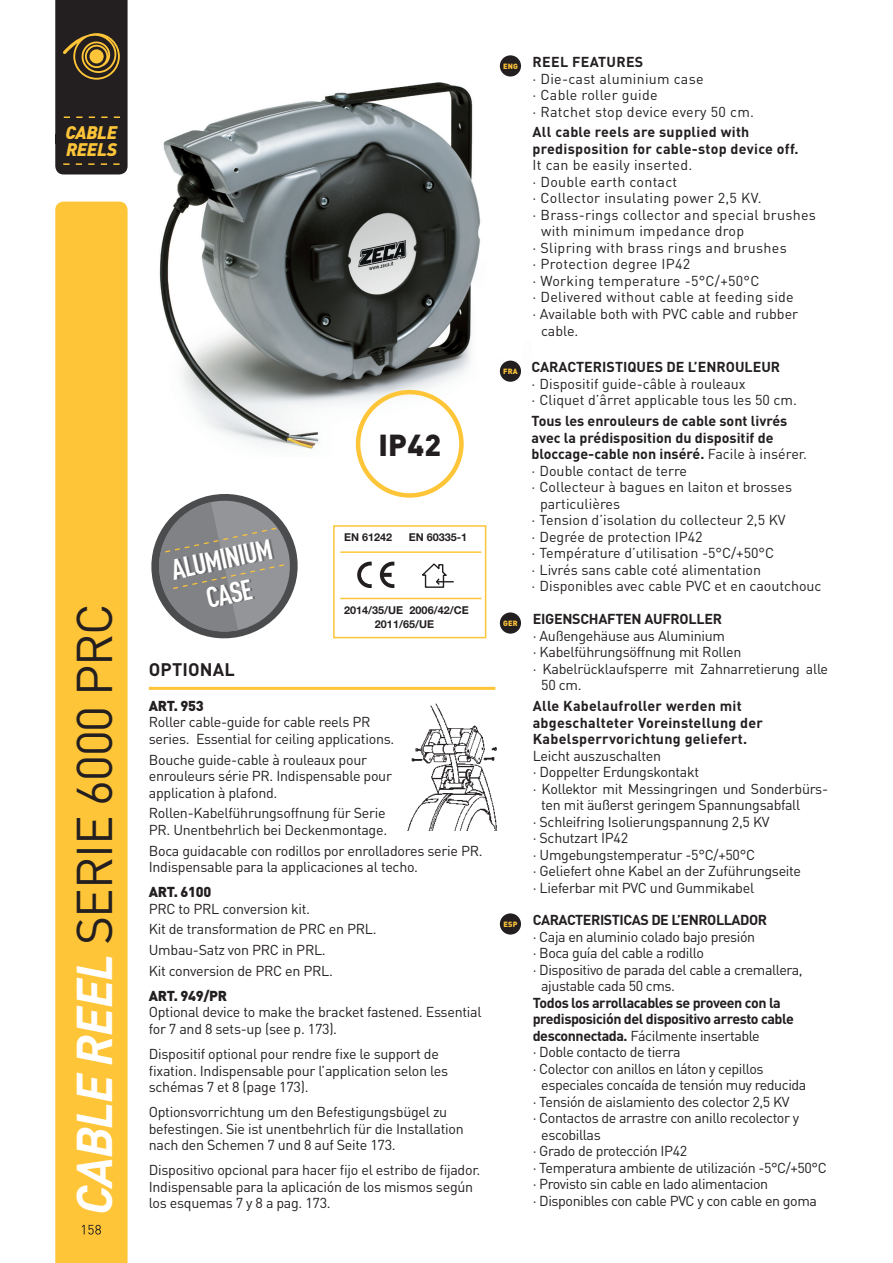
<style>
.page{position:relative;width:893px;height:1263px;background:#fff}
.page>*{position:absolute;margin:0;border:0;box-sizing:border-box;transform-origin:0 0}
.t1{font:49.5px "DIN";letter-spacing:-.025em;color:#231f20}
.t2{font:900 30px "DIN";color:#231f20}
.t3{font:700 28.35px/35.4px "DIN Cond";color:#fff;text-align:center}
.t4{font:italic 900 18px/16.5px "DIN";letter-spacing:-.02em;color:#ffc538}
.t5{font:700 18px "DIN";letter-spacing:.01em;color:#231f20}
.t6{font:14.25px/16.5px "DIN";letter-spacing:-.02em;color:#231f20}
.t7{font:14.25px/16.5px "DIN";color:#231f20}
.t8{font:14.25px/16.5px "DIN";letter-spacing:.02em;color:#231f20}
.t9{font:700 14.25px/16.5px "DIN";letter-spacing:.02em;color:#231f20}
.t10{font:700 14.25px "DIN";color:#231f20}
.t11{font:700 14.25px "DIN";letter-spacing:-.03em;color:#231f20}
.t12{font:900 14.25px "DIN";letter-spacing:-.02em;color:#231f20}
.t13{font:700 14.25px "DIN";letter-spacing:-.02em;color:#231f20}
.t14{font:700 10.8px "Helvetica Neue LT Std";color:#231f20}
.t15{font:900 7.5px "DIN";letter-spacing:.01em;color:#ffc538}
.s1{font-weight:700;font-style:italic;color:#fff}
.s2{font-weight:400}
.s3{font-weight:700}
</style>
<div class="page">
<div style="left:55px;top:202px;width:73px;height:1061px;background:#ffc538"></div>
<img style="left:159px;top:69px;width:362px;height:387px">
<div style="left:500px;top:55px;width:21px;height:22px;background:#231f20;border-radius:50%"></div>
<div style="left:500px;top:612px;width:21px;height:22px;background:#231f20;border-radius:50%"></div>
<div style="left:500px;top:913px;width:21px;height:21px;background:#231f20;border-radius:50%"></div>
<div style="left:500px;top:361px;width:21px;height:21px;background:#231f20;border-radius:50%"></div>
<hr style="left:149px;top:687px;width:346px;height:3px;background:#ffc538">
<svg style="left:151px;top:494px;width:147px;height:145px"></svg>
<img style="left:407px;top:703px;width:91px;height:128px">
<svg style="left:55px;top:0;width:73px;height:174px;background:#362e24"></svg>
<div style="left:333px;top:525px;width:153px;height:113px;border:2px solid #ffc538"></div>
<hr style="left:340px;top:598px;width:141px;height:1px;background:#ffc538">
<hr style="left:340px;top:551px;width:141px;height:2px;background:#ffc538">
<svg style="left:422px;top:563px;width:31px;height:25px"></svg>
<svg style="left:357px;top:562px;width:15px;height:26px"></svg>
<svg style="left:380px;top:562px;width:14px;height:26px"></svg>
<div style="left:356px;top:390px;width:108px;height:108px;border:4px solid #ffc538;border-radius:50%"></div>
<svg style="left:82px;top:1225px;width:19px;height:9px"></svg>
<p class="t4" style="left:66px;top:123px;width:53px">CABLE<br>REELS</p>
<h1 class="t1" style="left:63px;top:1215px;width:613px;rotate:-90deg"><span class="s1">CABLE REEL</span> SERIE 6000 PRC</h1>
<h3 class="t3" style="left:168px;top:552px;width:104px;rotate:-12deg">ALUMINIUM<br>CASE</h3>
<p class="t5" style="left:149px;top:658px;width:88px">OPTIONAL</p>
<h2 class="t2" style="left:378px;top:425px;width:64px">IP42</h2>
<p class="t14" style="left:344px;top:531px;width:50px">EN 61242</p>
<p class="t14" style="left:409px;top:531px;width:60px">EN 60335-1</p>
<p class="t14" style="left:344px;top:603px;width:126px">2014/35/UE 2006/42/CE</p>
<p class="t14" style="left:375px;top:617px;width:61px">2011/65/UE</p>
<p class="t12" style="left:149px;top:696px;width:56px">ART. 953</p>
<p class="t6" style="left:149px;top:714px;width:247px">Roller cable-guide for cable reels PR series. Essential for ceiling applications.</p>
<p class="t6" style="left:149px;top:751px;width:245px">Bouche guide-cable à rouleaux pour enrouleurs série PR. Indispensable pour application à plafond.</p>
<p class="t6" style="left:149px;top:805px;width:240px">Rollen-Kabelführungsoffnung für Serie<br>PR. Unentbehrlich bei Deckenmontage.</p>
<p class="t6" style="left:149px;top:842px;width:335px">Boca guidacable con rodillos por enrolladores serie PR.<br>Indispensable para la applicaciones al techo.</p>
<p class="t12" style="left:149px;top:882px;width:64px">ART. 6100</p>
<p class="t6" style="left:149px;top:898px;width:229px;line-height:20.7px">PRC to PRL conversion kit.<br>Kit de transformation de PRC en PRL.<br>Umbau-Satz von PRC in PRL.<br>Kit conversion de PRC en PRL.</p>
<p class="t12" style="left:149px;top:986px;width:80px">ART. 949/PR</p>
<p class="t6" style="left:149px;top:1004px;width:334px">Optional device to make the bracket fastened. Essential for 7 and 8 sets-up (see p. 173).</p>
<p class="t6" style="left:149px;top:1045px;width:301px">Dispositif optional pour rendre fixe le support de fixation. Indispensable pour l’application selon les schémas 7 et 8 (page 173).</p>
<p class="t6" style="left:149px;top:1103px;width:316px">Optionsvorrichtung um den Befestigungsbügel zu befestingen. Sie ist unentbehrlich für die Installation nach den Schemen 7 und 8 auf Seite 173.</p>
<p class="t6" style="left:149px;top:1161px;width:333px">Dispositivo opcional para hacer fijo el estribo de fijador.<br>Indispensable para la aplicación de los mismos según los esquemas 7 y 8 a pag. 173.</p>
<p class="t15" style="left:503px;top:61px;width:16px">ENG</p>
<p class="t15" style="left:503px;top:366px;width:16px">FRA</p>
<p class="t15" style="left:503px;top:618px;width:16px">GER</p>
<p class="t15" style="left:503px;top:919px;width:15px">ESP</p>
<p class="t9" style="left:533px;top:53px;width:112px">REEL FEATURES</p>
<p class="t8" style="left:533px;top:70px;width:223px">· Die-cast aluminium case<br>· Cable roller guide<br>· Ratchet stop device every 50 cm.</p>
<p class="t9" style="left:533px;top:123px;width:268px">All cable reels are supplied with predisposition for cable-stop device off.</p>
<p class="t8" style="left:533px;top:157px;width:161px">It can be easily inserted.</p>
<p class="t8" style="left:533px;top:173px;width:146px">· Double earth contact</p>
<p class="t8" style="left:533px;top:190px;width:230px">· Collector insulating power 2,5 KV.</p>
<p class="t8" style="left:533px;top:206px;width:285px">· Brass-rings collector and special brushes</p>
<p class="t8" style="left:541px;top:223px;width:205px">with minimum impedance drop</p>
<p class="t8" style="left:533px;top:239px;width:256px">· Slipring with brass rings and brushes</p>
<p class="t8" style="left:533px;top:256px;width:159px">· Protection degree IP42</p>
<p class="t8" style="left:533px;top:272px;width:228px">· Working temperature -5°C/+50°C</p>
<p class="t8" style="left:533px;top:289px;width:263px">· Delivered without cable at feeding side</p>
<p class="t7" style="left:533px;top:305px;width:267px">· Available both with PVC cable and rubber</p>
<p class="t6" style="left:541px;top:322px;width:39px">cable.</p>
<p class="t10" style="left:531px;top:358px;width:250px">CARACTERISTIQUES DE L’ENROULEUR</p>
<p class="t7" style="left:531px;top:375px;width:267px">· Dispositif guide-câble à rouleaux<br>· Cliquet d’ârret applicable tous les 50 cm.</p>
<p class="t10" style="left:531px;top:412px;width:257px">Tous les enrouleurs de cable sont livrés</p>
<p class="t10" style="left:531px;top:428px;width:244px">avec la prédisposition du dispositif de</p>
<p class="t10" style="left:531px;top:445px;width:277px">bloccage-cable non inséré. <span class="s2">Facile à insérer.</span></p>
<p class="t7" style="left:531px;top:462px;width:157px">· Double contact de terre</p>
<p class="t7" style="left:531px;top:478px;width:262px">· Collecteur à bagues en laiton et brosses</p>
<p class="t7" style="left:540px;top:495px;width:82px">particulières</p>
<p class="t7" style="left:531px;top:511px;width:256px">· Tension d’isolation du collecteur 2,5 KV</p>
<p class="t7" style="left:531px;top:528px;width:173px">· Degrée de protection IP42</p>
<p class="t7" style="left:531px;top:544px;width:244px">· Température d’utilisation -5°C/+50°C</p>
<p class="t7" style="left:531px;top:561px;width:231px">· Livrés sans cable coté alimentation</p>
<p class="t7" style="left:531px;top:578px;width:292px">· Disponibles avec cable PVC et en caoutchouc</p>
<p class="t13" style="left:533px;top:610px;width:191px">EIGENSCHAFTEN AUFROLLER</p>
<p class="t6" style="left:533px;top:627px;width:194px">· Außengehäuse aus Aluminium</p>
<p class="t6" style="left:533px;top:644px;width:210px">· Kabelführungsöffnung mit Rollen</p>
<p class="t6" style="left:533px;top:660px;width:297px">· Kabelrücklaufsperre mit Zahnarretierung alle</p>
<p class="t6" style="left:541px;top:677px;width:42px">50 cm.</p>
<p class="t9" style="left:533px;top:697px;width:232px">Alle Kabelaufroller werden mit abgeschalteter Voreinstellung der<br>Kabelsperrvorichtung geliefert.</p>
<p class="t6" style="left:533px;top:747px;width:130px">Leicht auszuschalten</p>
<p class="t6" style="left:533px;top:763px;width:168px">· Doppelter Erdungskontakt</p>
<p class="t6" style="left:533px;top:780px;width:297px">· Kollektor mit Messingringen und Sonderbürs-</p>
<p class="t6" style="left:541px;top:796px;width:261px">ten mit äußerst geringem Spannungsabfall</p>
<p class="t6" style="left:533px;top:813px;width:239px">· Schleifring Isolierungspannung 2,5 KV</p>
<p class="t6" style="left:533px;top:829px;width:97px">· Schutzart IP42</p>
<p class="t6" style="left:533px;top:846px;width:224px">· Umgebungstemperatur -5°C/+50°C</p>
<p class="t6" style="left:533px;top:862px;width:270px">· Geliefert ohne Kabel an der Zuführungseite</p>
<p class="t6" style="left:533px;top:879px;width:223px">· Lieferbar mit PVC und Gummikabel</p>
<p class="t11" style="left:533px;top:911px;width:236px">CARACTERISTICAS DE L’ENROLLADOR</p>
<p class="t6" style="left:533px;top:928px;width:224px">· Caja en aluminio colado bajo presión</p>
<p class="t6" style="left:533px;top:945px;width:173px">· Boca guía del cable a rodillo</p>
<p class="t6" style="left:533px;top:961px;width:271px">· Dispositivo de parada del cable a cremallera,</p>
<p class="t6" style="left:541px;top:978px;width:135px">ajustable cada 50 cms.</p>
<p class="t11" style="left:533px;top:993px;width:250px">Todos los arrollacables se proveen con la</p>
<p class="t11" style="left:533px;top:1010px;width:263px">predisposición del dispositivo arresto cable</p>
<p class="t6" style="left:533px;top:1027px;width:228px"><span class="s3">desconnectada.</span> Fácilmente insertable</p>
<p class="t6" style="left:533px;top:1044px;width:149px">· Doble contacto de tierra</p>
<p class="t6" style="left:533px;top:1060px;width:232px">· Colector con anillos en láton y cepillos</p>
<p class="t6" style="left:541px;top:1077px;width:267px">especiales concaída de tensión muy reducida</p>
<p class="t6" style="left:533px;top:1093px;width:258px">· Tensión de aislamiento des colector 2,5 KV</p>
<p class="t6" style="left:533px;top:1110px;width:268px">· Contactos de arrastre con anillo recolector y</p>
<p class="t6" style="left:541px;top:1126px;width:61px">escobillas</p>
<p class="t6" style="left:533px;top:1143px;width:156px">· Grado de protección IP42</p>
<p class="t6" style="left:533px;top:1159px;width:296px">· Temperatura ambiente de utilización -5°C/+50°C</p>
<p class="t6" style="left:533px;top:1176px;width:237px">· Provisto sin cable en lado alimentacion</p>
<p class="t6" style="left:533px;top:1192px;width:286px">· Disponibles con cable PVC y con cable en goma</p>
</div>
